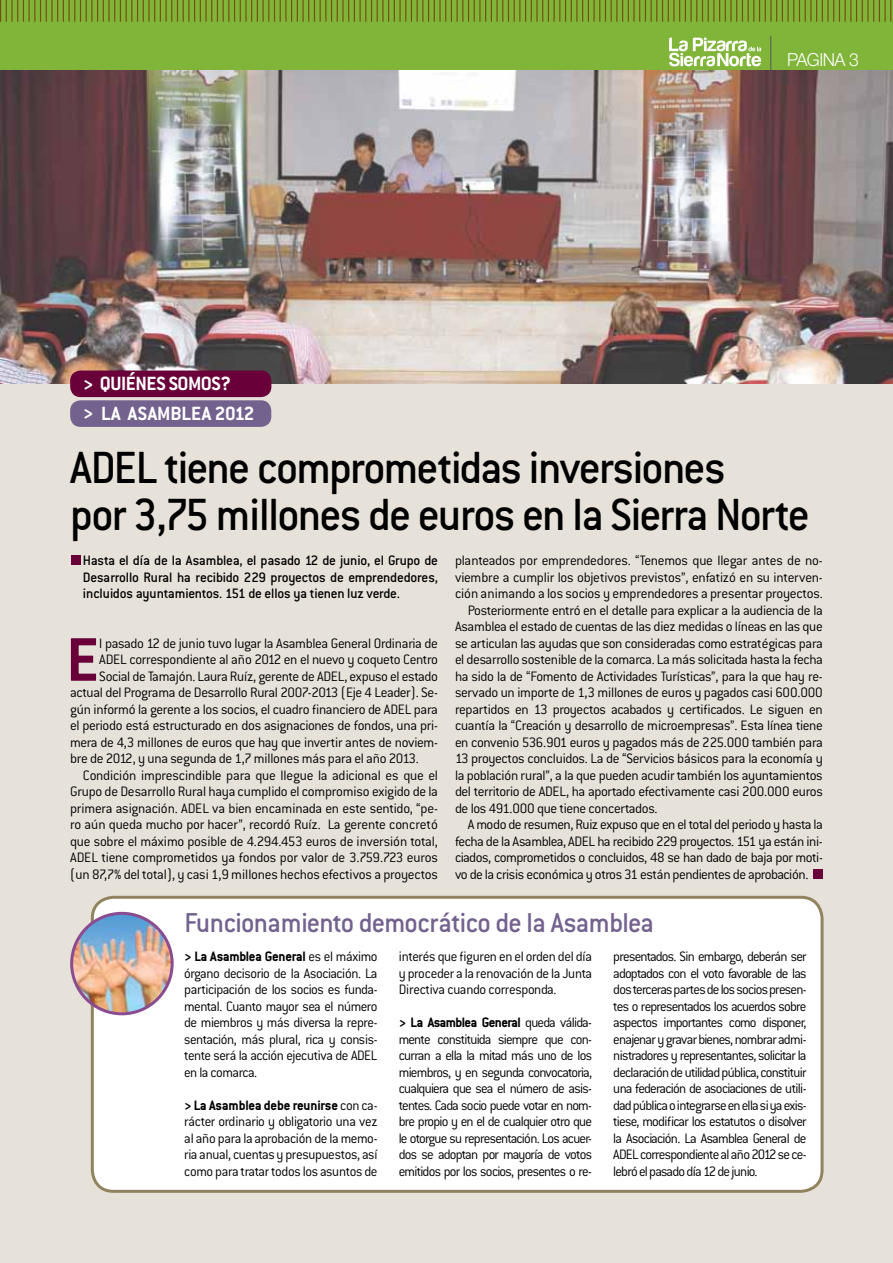
<style>
.page{position:relative;width:893px;height:1263px;background:#e6e2da}
.page>*{position:absolute;margin:0;border:0;box-sizing:border-box;transform-origin:0 0}
.t1{font:700 67.5px "Conduit ITC";color:#690039}
.t2{font:500 49.5px/46.5px "Conduit ITC";letter-spacing:-.035em;color:#000}
.t3{font:500 30px "Conduit ITC";letter-spacing:-.025em;color:#73618e}
.t4{font:700 21px "Conduit ITC";color:#fff}
.t5{font:700 21px "Conduit ITC";letter-spacing:-.02em;color:#fff}
.t6{font:300 18px "Helvetica Neue";letter-spacing:-.03em;color:#fff}
.t7{font:300 15px/16.5px "Conduit ITC";letter-spacing:-.025em;color:#000;text-align:justify}
.t8{font:500 15px/16.5px "Conduit ITC";letter-spacing:-.015em;color:#000;text-align:justify}
.s1{font-weight:700}
</style>
<div class="page">
<div style="left:0;top:0;width:893px;height:70px;background:#80b539"></div>
<hr style="left:770px;top:36px;width:1px;height:34px;background:#58595b">
<svg style="left:669px;top:38px;width:92px;height:28px"></svg>
<svg style="left:0;top:0;width:892px;height:22px"></svg>
<img style="left:0;top:70px;width:893px;height:314px">
<div style="left:70px;top:370px;width:201px;height:27px;background:#690039;border-radius:10px"></div>
<div style="left:71px;top:555px;width:10px;height:10px;background:#690039"></div>
<div style="left:92px;top:897px;width:730px;height:294px;background:#fff;border-radius:21px"></div>
<div style="left:91px;top:896px;width:733px;height:297px;border:3px solid #91835f;border-radius:21px"></div>
<img style="left:72px;top:913px;width:100px;height:100px">
<div style="left:70px;top:912px;width:104px;height:103px;border:3px solid #8b4b90;border-radius:50%"></div>
<div style="left:813px;top:869px;width:10px;height:10px;background:#690039"></div>
<div style="left:70px;top:400px;width:201px;height:27px;background:#73618e;border-radius:10px"></div>
<h3 class="t5" style="left:83px;top:372px;width:150px">&gt; QUIÉNES SOMOS?</h3>
<h3 class="t4" style="left:83px;top:401px;width:173px">&gt; LA ASAMBLEA 2012</h3>
<p class="t6" style="left:787px;top:48px;width:73px">PAGINA 3</p>
<h2 class="t2" style="left:70px;top:444px;width:741px">ADEL tiene comprometidas inversiones<br>por 3,75 millones de euros en la Sierra Norte</h2>
<p class="t8" style="left:83px;top:552px;width:357px">Hasta el día de la Asamblea, el pasado 12 de junio, el Grupo de Desarrollo Rural ha recibido 229 proyectos de emprendedores, incluidos ayuntamientos. 151 de ellos ya tienen luz verde.</p>
<p class="t7" style="left:455px;top:552px;width:369px">planteados por emprendedores. “Tenemos que llegar antes de no-</p>
<p class="t7" style="left:455px;top:569px;width:369px">viembre a cumplir los objetivos previstos”, enfatizó en su interven-</p>
<p class="t7" style="left:455px;top:585px;width:369px">ción animando a los socios y emprendedores a presentar proyectos.</p>
<p class="t7" style="left:468px;top:602px;width:357px">Posteriormente entró en el detalle para explicar a la audiencia de la</p>
<p class="t7" style="left:455px;top:618px;width:369px">Asamblea el estado de cuentas de las diez medidas o líneas en las que</p>
<p class="t7" style="left:455px;top:635px;width:369px">se articulan las ayudas que son consideradas como estratégicas para</p>
<p class="t7" style="left:455px;top:651px;width:369px">el desarrollo sostenible de la comarca. La más solicitada hasta la fecha</p>
<p class="t7" style="left:455px;top:668px;width:369px">ha sido la de “Fomento de Actividades Turísticas”, para la que hay re-</p>
<p class="t7" style="left:455px;top:684px;width:369px">servado un importe de 1,3 millones de euros y pagados casi 600.000</p>
<p class="t7" style="left:455px;top:701px;width:369px">repartidos en 13 proyectos acabados y certificados. Le siguen en</p>
<p class="t7" style="left:455px;top:717px;width:369px">cuantía la “Creación y desarrollo de microempresas”. Esta línea tiene</p>
<p class="t7" style="left:455px;top:734px;width:369px">en convenio 536.901 euros y pagados más de 225.000 también para</p>
<p class="t7" style="left:455px;top:750px;width:369px">13 proyectos concluidos. La de “Servicios básicos para la economía y</p>
<p class="t7" style="left:455px;top:767px;width:369px">la población rural”, a la que pueden acudir también los ayuntamientos</p>
<p class="t7" style="left:455px;top:783px;width:369px">del territorio de ADEL, ha aportado efectivamente casi 200.000 euros</p>
<p class="t7" style="left:455px;top:800px;width:204px">de los 491.000 que tiene concertados.</p>
<p class="t7" style="left:468px;top:816px;width:356px">A modo de resumen, Ruiz expuso que en el total del periodo y hasta la</p>
<p class="t7" style="left:455px;top:833px;width:369px">fecha de la Asamblea, ADEL ha recibido 229 proyectos. 151 ya están ini-</p>
<p class="t7" style="left:455px;top:849px;width:369px">ciados, comprometidos o concluidos, 48 se han dado de baja por moti-</p>
<p class="t7" style="left:455px;top:866px;width:355px">vo de la crisis económica y otros 31 están pendientes de aprobación.</p>
<h1 class="t1" style="left:66px;top:620px;width:34px">E</h1>
<p class="t7" style="left:99px;top:635px;width:340px">l pasado 12 de junio tuvo lugar la Asamblea General Ordinaria de</p>
<p class="t7" style="left:99px;top:651px;width:340px">ADEL correspondiente al año 2012 en el nuevo y coqueto Centro</p>
<p class="t7" style="left:99px;top:668px;width:340px">Social de Tamajón. Laura Ruíz, gerente de ADEL, expuso el estado</p>
<p class="t7" style="left:70px;top:684px;width:369px">actual del Programa de Desarrollo Rural 2007-2013 (Eje 4 Leader). Se-</p>
<p class="t7" style="left:70px;top:701px;width:369px">gún informó la gerente a los socios, el cuadro financiero de ADEL para</p>
<p class="t7" style="left:70px;top:717px;width:369px">el periodo está estructurado en dos asignaciones de fondos, una pri-</p>
<p class="t7" style="left:70px;top:734px;width:369px">mera de 4,3 millones de euros que hay que invertir antes de noviem-</p>
<p class="t7" style="left:70px;top:750px;width:350px">bre de 2012, y una segunda de 1,7 millones más para el año 2013.</p>
<p class="t7" style="left:83px;top:767px;width:357px">Condición imprescindible para que llegue la adicional es que el</p>
<p class="t7" style="left:70px;top:783px;width:369px">Grupo de Desarrollo Rural haya cumplido el compromiso exigido de la</p>
<p class="t7" style="left:70px;top:800px;width:369px">primera asignación. ADEL va bien encaminada en este sentido, “pe-</p>
<p class="t7" style="left:70px;top:816px;width:369px">ro aún queda mucho por hacer”, recordó Ruíz. La gerente concretó</p>
<p class="t7" style="left:70px;top:833px;width:369px">que sobre el máximo posible de 4.294.453 euros de inversión total,</p>
<p class="t7" style="left:70px;top:849px;width:369px">ADEL tiene comprometidos ya fondos por valor de 3.759.723 euros</p>
<p class="t7" style="left:70px;top:866px;width:369px">(un 87,7% del total), y casi 1,9 millones hechos efectivos a proyectos</p>
<h3 class="t3" style="left:184px;top:906px;width:471px">Funcionamiento democrático de la Asamblea</h3>
<p class="t7" style="left:184px;top:948px;width:195px"><span class="s1">&gt; La Asamblea General</span> es el máximo órgano decisorio de la Asociación. La participación de los socios es funda&shy;mental. Cuanto mayor sea el número de miembros y más diversa la repre&shy;sentación, más plural, rica y consis&shy;tente será la acción ejecutiva de ADEL en la comarca.</p>
<p class="t7" style="left:184px;top:1097px;width:195px"><span class="s1">&gt; La Asamblea debe reunirse</span> con ca&shy;rácter ordinario y obligatorio una vez al año para la aprobación de la memo&shy;ria anual, cuentas y presupuestos, así como para tratar todos los asuntos de</p>
<p class="t7" style="left:399px;top:948px;width:195px">interés que figuren en el orden del día y proceder a la renovación de la Junta Directiva cuando corresponda.</p>
<p class="t7" style="left:399px;top:1014px;width:195px"><span class="s1">&gt; La Asamblea General</span> queda válida&shy;mente constituida siempre que con&shy;curran a ella la mitad más uno de los miembros, y en segunda convocatoria, cualquiera que sea el número de asis&shy;tentes. Cada socio puede votar en nom&shy;bre propio y en el de cualquier otro que le otorgue su representación. Los acuer&shy;dos se adoptan por mayoría de votos emitidos por los socios, presentes o re-</p>
<p class="t7" style="left:613px;top:948px;width:195px">presentados. Sin embargo, deberán ser adoptados con el voto favorable de las dos terceras partes de los socios presen&shy;tes o representados los acuerdos sobre aspectos importantes como disponer, enajenar y gravar bienes, nombrar admi&shy;nistradores y representantes, solicitar la declaración de utilidad pública, constituir una federación de asociaciones de utili&shy;dad pública o integrarse en ella si ya exis&shy;tiese, modificar los estatutos o disolver la Asociación. La Asamblea General de ADEL correspondiente al año 2012 se ce&shy;lebró el pasado día 12 de junio.</p>
</div>
